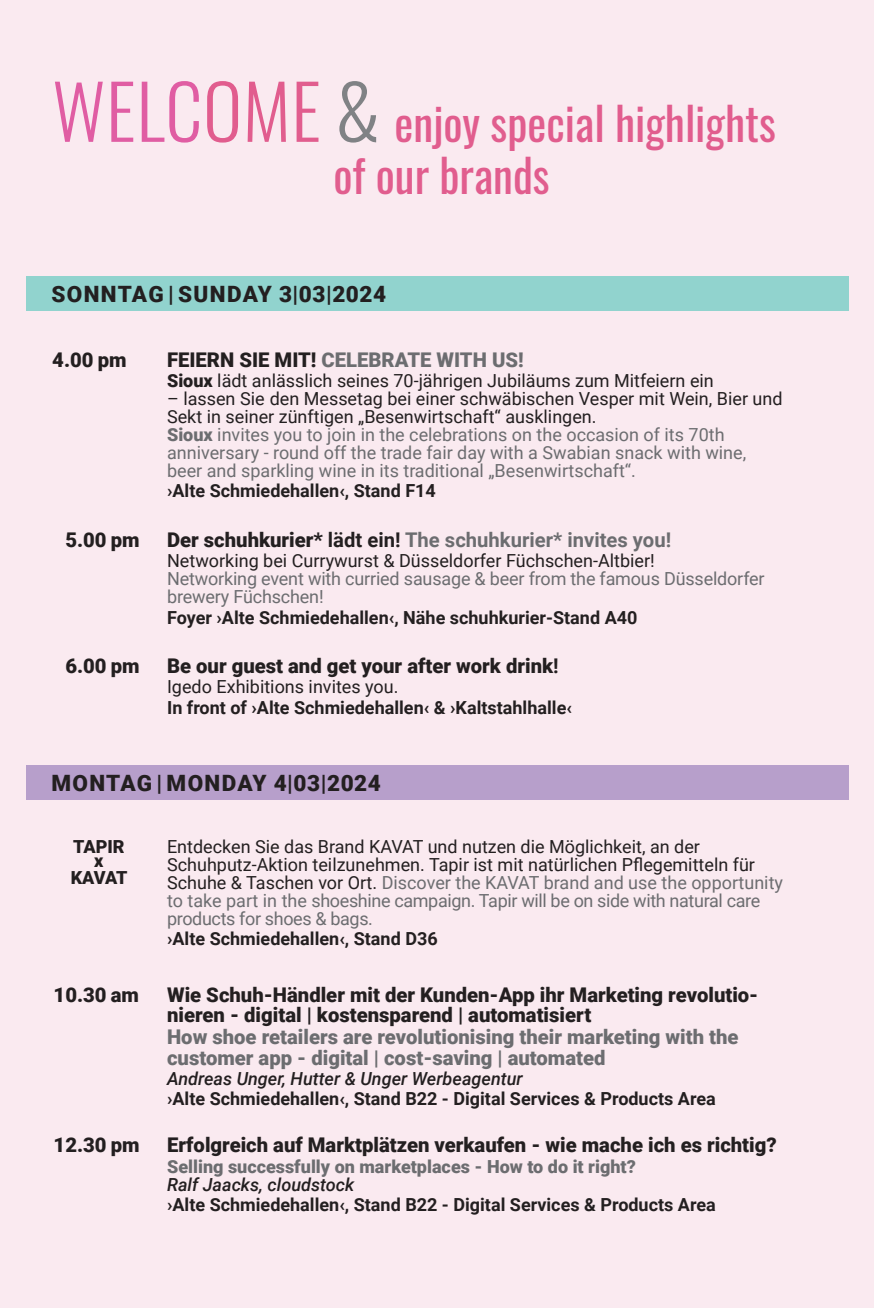
<style>
.page{position:relative;width:874px;height:1308px;background:#fff}
.page>*{position:absolute;margin:0;border:0;box-sizing:border-box;transform-origin:0 0}
.t1{font:300 74.25px "Oswald";letter-spacing:.01em;color:#e05da3}
.t2{font:45px/51.8px "Oswald";color:#e15d8e}
.t3{font:900 22.5px "Roboto";letter-spacing:.05em;color:#231f20}
.t4{font:900 20.25px/20.2px "Roboto";color:#231f20}
.t5{font:900 20.25px/20.2px "Roboto";color:#6c6d70}
.t6{font:700 20.25px "Roboto";color:#6c6d70}
.t7{font:18px/18px "Roboto";color:#6c6d70}
.t8{font:700 18px/20.2px "Roboto";color:#231f20}
.t9{font:18px/18px "Roboto";color:#231f20}
.t10{font:900 18px/18px "Roboto";color:#6c6d70}
.t11{font:900 18px "Roboto";letter-spacing:-.02em;color:#231f20}
.s1{color:#e15d8e}
.s2{font-weight:300;font-size:74.25px;color:#808285}
.s3{color:#231f20}
.s4{font-weight:900}
.s5{font-weight:900;color:#231f20}
.s6{font-weight:700}
.s7{font-weight:400}
.s8{color:#6c6d70}
.s9{font-weight:500;font-style:italic}
.s10{font-weight:500;font-style:italic;color:#231f20}
</style>
<div class="page">
<div style="left:0;top:0;width:874px;height:1307px;background:#faeaf0"></div>
<div style="left:26px;top:277px;width:822px;height:34px;background:#91d3ce"></div>
<div style="left:26px;top:765px;width:822px;height:35px;background:#b79fcb"></div>
<p class="t1" style="left:52px;top:45px;width:270px">WELC<span class="s1">OME</span></p>
<p class="t2" style="left:333px;top:93px;width:444px"><span class="s2">&amp;</span> enjoy special highlights of our brands</p>
<p class="t3" style="left:51px;top:278px;width:336px">SONNTAG | SUNDAY 3|03|2024</p>
<p class="t4" style="left:52px;top:349px;width:76px">4.00 pm</p>
<p class="t5" style="left:167px;top:349px;width:358px"><span class="s3">FEIERN SIE MIT!</span> CELEBRATE WITH US!</p>
<p class="t9" style="left:167px;top:371px;width:548px"><span class="s4">Sioux</span> lädt anlässlich seines 70-jährigen Jubiläums zum Mitfeiern ein</p>
<p class="t7" style="left:167px;top:389px;width:617px"><span class="s3">– lassen Sie den Messetag bei einer schwäbischen Vesper mit Wein, Bier und Sekt in seiner zünftigen „Besenwirtschaft“ ausklingen.<br></span><span class="s4">Sioux</span> invites you to join in the celebrations on the occasion of its 70th anniversary - round off the trade fair day with a Swabian snack with wine, beer and sparkling wine in its traditional „Besenwirtschaft“.</p>
<p class="t8" style="left:167px;top:480px;width:270px">›Alte Schmiedehallen‹, Stand F14</p>
<p class="t4" style="left:65px;top:529px;width:76px">5.00 pm</p>
<p class="t6" style="left:167px;top:525px;width:506px"><span class="s5">Der schuhkurier*</span> <span class="s3">lädt ein!</span> The schuhkurier* invites you!</p>
<p class="t7" style="left:167px;top:551px;width:599px"><span class="s3">Networking bei Currywurst &amp; Düsseldorfer Füchschen-Altbier!<br></span>Networking event with curried sausage &amp; beer from the famous Düsseldorfer brewery Füchschen!</p>
<p class="t8" style="left:167px;top:606px;width:472px">Foyer ›Alte Schmiedehallen‹, Nähe schuhkurier-Stand A40</p>
<p class="t4" style="left:65px;top:655px;width:76px">6.00 pm</p>
<p class="t4" style="left:167px;top:655px;width:393px">Be our guest and get your after work drink<span class="s6">!</span></p>
<p class="t8" style="left:167px;top:676px;width:406px"><span class="s7">Igedo Exhibitions invites you.<br></span>In front of ›Alte Schmiedehallen‹ &amp; ›Kaltstahlhalle‹</p>
<p class="t3" style="left:51px;top:766px;width:331px">MONTAG | MONDAY 4|03|2024</p>
<p class="t11" style="left:73px;top:833px;width:53px">TAPIR</p>
<p class="t11" style="left:94px;top:848px;width:11px">x</p>
<p class="t11" style="left:71px;top:865px;width:58px">KAVAT</p>
<p class="t9" style="left:167px;top:837px;width:617px">Entdecken Sie das Brand KAVAT und nutzen die Möglichkeit, an der Schuhputz-Aktion teilzunehmen. Tapir ist mit natürlichen Pflegemitteln für Schuhe &amp; Taschen vor Ort. <span class="s8">Discover the KAVAT brand and use the opportunity to take part in the shoeshine campaign. Tapir will be on side with natural care products for shoes &amp; bags.</span></p>
<p class="t8" style="left:167px;top:928px;width:272px">›Alte Schmiedehallen‹, Stand D36</p>
<p class="t4" style="left:54px;top:983px;width:87px">10.30 am</p>
<p class="t4" style="left:167px;top:983px;width:593px">Wie Schuh-Händler mit der Kunden-App ihr Marketing revolutio&shy;nieren - digital | kostensparend | automatisiert</p>
<p class="t5" style="left:167px;top:1026px;width:573px">How shoe retailers are revolutionising their marketing with the customer app - digital | cost-saving | automated</p>
<p class="t8" style="left:167px;top:1067px;width:550px"><span class="s9">Andreas Unger, Hutter &amp; Unger Werbeagentur<br></span>›Alte Schmiedehallen‹, Stand B22 - Digital Services &amp; Products Area</p>
<p class="t4" style="left:54px;top:1134px;width:87px">12.30 pm</p>
<p class="t4" style="left:167px;top:1134px;width:611px">Erfolgreich auf Marktplätzen verkaufen - wie mache ich es richtig?</p>
<p class="t10" style="left:167px;top:1156px;width:470px">Selling successfully on marketplaces - How to do it right?<br><span class="s10">Ralf Jaacks, cloudstock</span></p>
<p class="t8" style="left:167px;top:1193px;width:550px">›Alte Schmiedehallen‹, Stand B22 - Digital Services &amp; Products Area</p>
</div>
